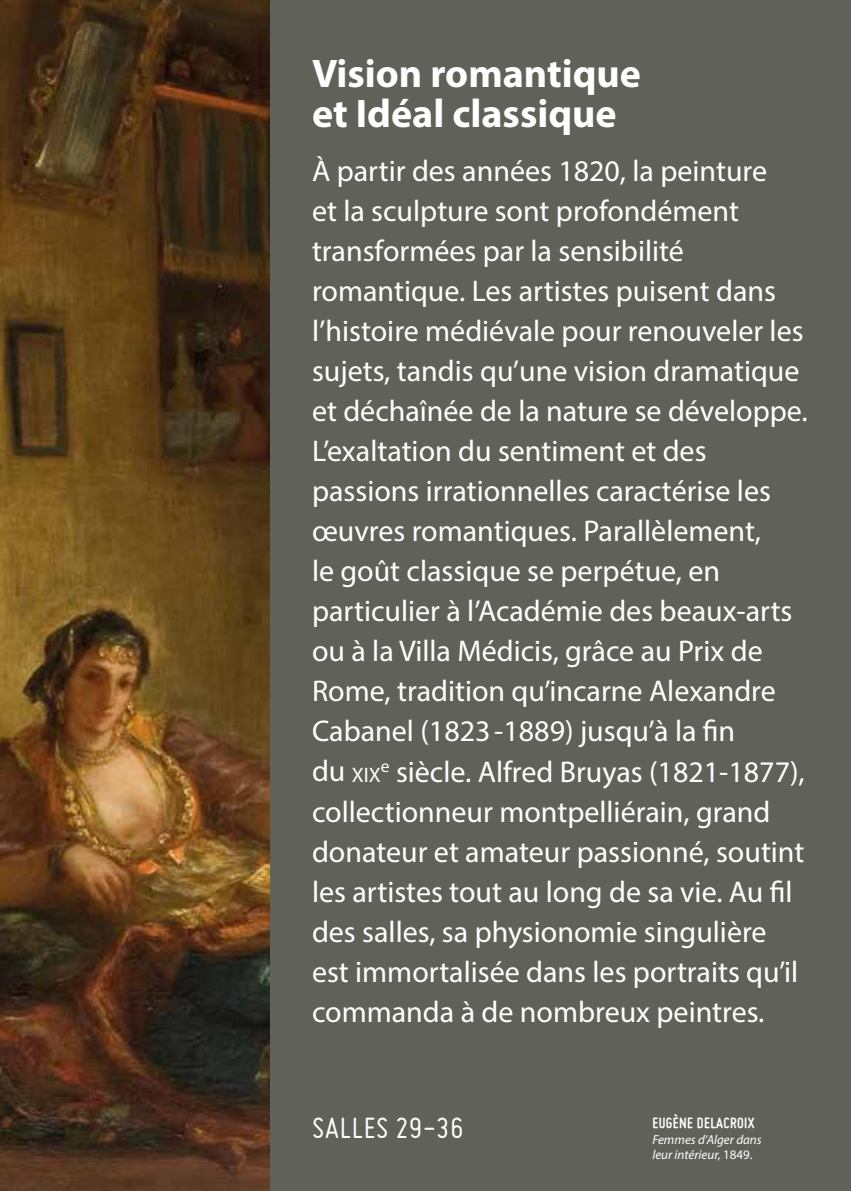
<style>
.page{position:relative;width:851px;height:1191px;background:#fff}
.page>*{position:absolute;margin:0;border:0;box-sizing:border-box;transform-origin:0 0}
.t1{font:700 40px/40px "Myriad Pro";color:#fff}
.t2{font:32px "Miso";letter-spacing:.025em;color:#fff}
.t3{font:30px/40px "Myriad Pro";color:#fff}
.t4{font:21px "Myriad Pro";color:#fff}
.t5{font:700 16px "Miso";letter-spacing:.025em;color:#fff}
.t6{font:italic 13px/15.6px "Myriad Pro";color:#fff}
.s1{font-size:30px}
.s2{font-style:normal}
</style>
<div class="page">
<div style="left:269px;top:0;width:581px;height:1191px;background:#60625a"></div>
<img style="left:0;top:0;width:269px;height:1191px">
<h1 class="t1" style="left:312px;top:52px;width:330px">Vision romantique et Idéal classique</h1>
<p class="t3" style="left:312px;top:151px;width:497px">À partir des années 1820, la peinture<br>et la sculpture sont profondément transformées par la sensibilité romantique. Les artistes puisent dans l’histoire médiévale pour renouveler les sujets, tandis qu’une vision dramatique et déchaînée de la nature se développe.<br>L’exaltation du sentiment et des passions irrationnelles caractérise les œuvres romantiques. Parallèlement,<br>le goût classique se perpétue, en particulier à l’Académie des beaux-arts ou à la Villa Médicis, grâce au Prix de Rome, tradition qu’incarne Alexandre Cabanel (1823‑1889) jusqu’à la fin</p>
<p class="t4" style="left:312px;top:761px;width:70px"><span class="s1">du</span> xix</p>
<p class="t3" style="left:312px;top:751px;width:494px;text-indent:69px"><sup>e</sup> siècle. Alfred Bruyas (1821‑1877), collectionneur montpelliérain, grand donateur et amateur passionné, soutint les artistes tout au long de sa vie. Au fil des salles, sa physionomie singulière est immortalisée dans les portraits qu’il commanda à de nombreux peintres.</p>
<p class="t2" style="left:312px;top:1110px;width:153px">SALLES 29-36</p>
<p class="t5" style="left:652px;top:1113px;width:103px">EUGÈNE DELACROIX</p>
<p class="t6" style="left:652px;top:1131px;width:111px">Femmes d’Alger dans leur intérieur, <span class="s2">1849.</span></p>
</div>
